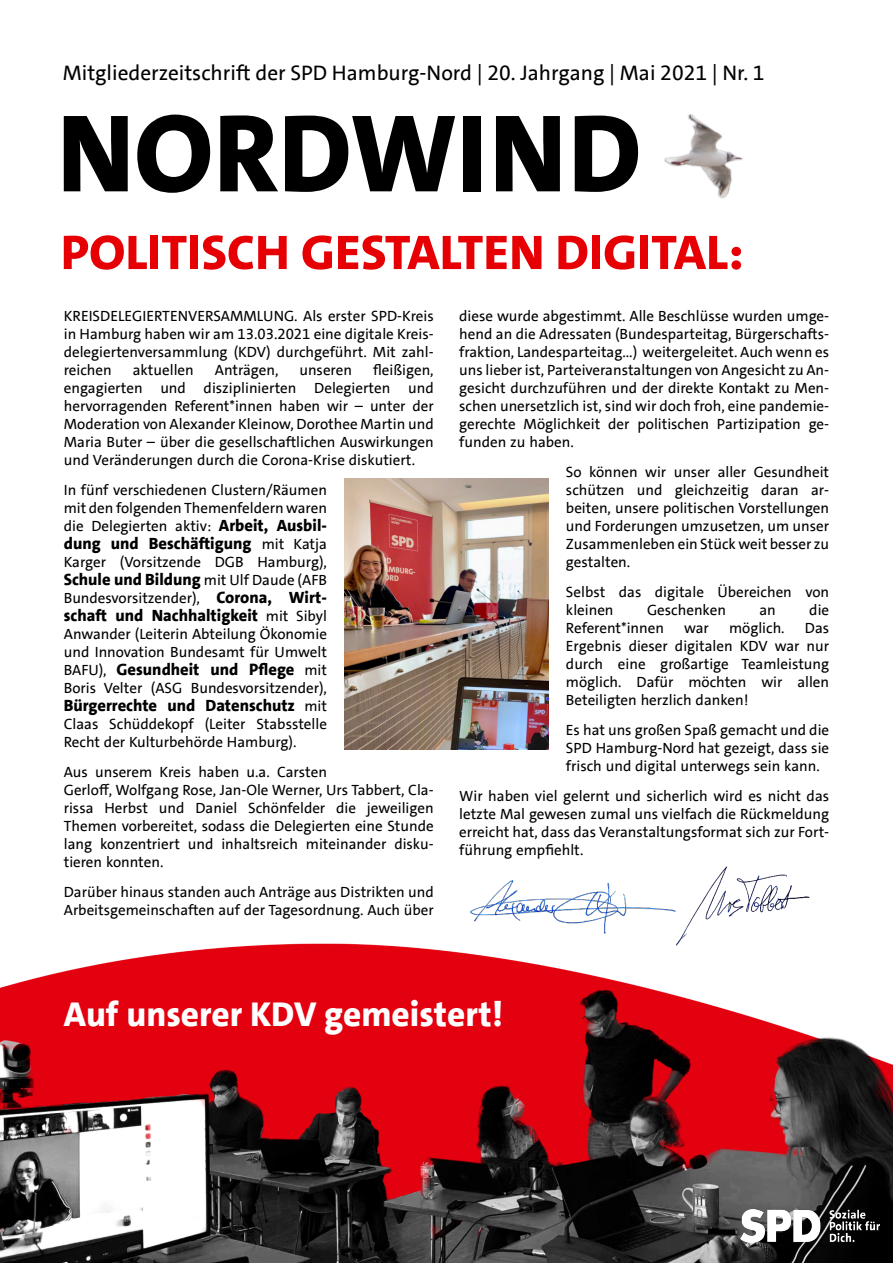
<style>
.page{position:relative;width:893px;height:1263px;background:#fff}
.page>*{position:absolute;margin:0;border:0;box-sizing:border-box;transform-origin:0 0}
.t1{font:800 111.6px "SPD The Sans Versal";color:#000}
.t2{font:800 49.05px "SPD The Sans Versal";color:#e60004;scale:1.04 1}
.t3{font:800 34.95px "SPD The Sans";color:#fff}
.t4{font:21.3px "SPD The Sans";color:#000}
.t5{font:800 16.5px "SPD The Sans";color:#000}
.t6{font:15px/18px "SPD The Sans";color:#000;text-align:justify}
.t7{font:15px "SPD The Sans Versal";color:#000}
.s1{font-family:"SPD The Sans"}
.s2{font-weight:800;font-size:16.5px}
.s3{font-weight:400;font-size:15px}
</style>
<div class="page">
<img style="left:0;top:943px;width:651px;height:46px">
<img style="left:665px;top:114px;width:77px;height:85px">
<img style="left:344px;top:478px;width:205px;height:271px">
<img style="left:470px;top:880px;width:199px;height:54px">
<img style="left:669px;top:866px;width:141px;height:80px">
<img style="left:0;top:989px;width:893px;height:274px">
<img style="left:740px;top:1210px;width:139px;height:33px">
<h3 class="t4" style="left:63px;top:64px;width:703px">Mitgliederzeitschrift der SPD Hamburg-Nord | 20. Jahrgang | Mai 2021 | Nr. 1</h3>
<h1 class="t1" style="left:57px;top:109px;width:586px">NORDWIND</h1>
<h2 class="t2" style="left:61px;top:233px;width:658px">POLITISCH GESTALTEN DIGITAL:</h2>
<p class="t7" style="left:64px;top:310px;width:371px">KREISDELEGIERTENVERSAMMLUNG. <span class="s1">Als erster SPD-Kreis</span></p>
<p class="t6" style="left:64px;top:326px;width:371px">in Hamburg haben wir am 13.03.2021 eine digitale Kreis&shy;delegiertenversammlung (KDV) durchgeführt. Mit zahl&shy;reichen</p>
<p class="t6" style="left:64px;top:362px;width:371px;text-indent:309px">fleißigen, engagierten und disziplinierten Delegierten und hervorragenden Referent*innen haben wir – unter der Moderation von Alexander Kleinow, Dorothee Martin und Maria Buter – über die gesellschaftlichen Auswirkungen und Veränderungen durch die Corona-Krise diskutiert.</p>
<p class="t6" style="left:64px;top:482px;width:265px">In fünf verschiedenen Clustern/Räumen mit den folgenden Themenfeldern waren die Delegierten aktiv: <span class="s2">Arbeit, Ausbil-</span></p>
<p class="t5" style="left:64px;top:537px;width:265px">dung und Beschäftigung <span class="s3">mit Katja</span></p>
<p class="t6" style="left:64px;top:554px;width:265px">Karger (Vorsitzende DGB Hamburg),</p>
<p class="t5" style="left:64px;top:573px;width:265px">Schule und Bildung <span class="s3">mit Ulf Daude (AFB</span></p>
<p class="t6" style="left:64px;top:590px;width:265px">Bundesvorsitzender), <span class="s2">Corona, Wirt-</span></p>
<p class="t5" style="left:64px;top:609px;width:265px">schaft und Nachhaltigkeit <span class="s3">mit Sibyl</span></p>
<p class="t6" style="left:64px;top:626px;width:265px">Anwander (Leiterin Abteilung Ökonomie und Innovation Bundesamt für Umwelt</p>
<p class="t5" style="left:64px;top:663px;width:265px"><span class="s3">BAFU),</span> Gesundheit und Pflege <span class="s3">mit</span></p>
<p class="t6" style="left:64px;top:680px;width:265px">Boris Velter (ASG Bundesvorsitzender),</p>
<p class="t5" style="left:64px;top:699px;width:265px">Bürgerrechte und Datenschutz <span class="s3">mit</span></p>
<p class="t6" style="left:64px;top:716px;width:265px">Claas Schüddekopf (Leiter Stabsstelle<br>Recht der Kulturbehörde Hamburg).</p>
<p class="t6" style="left:64px;top:764px;width:371px;text-align:left">Aus unserem Kreis haben u.a. Carsten<br>Gerloff, Wolfgang Rose, Jan-Ole Werner, Urs Tabbert, Cla&shy;rissa Herbst und Daniel Schönfelder die jeweiligen Themen vorbereitet, sodass die Delegierten eine Stunde lang konzentriert und inhaltsreich miteinander disku&shy;tieren konnten.</p>
<p class="t6" style="left:64px;top:884px;width:371px">Darüber hinaus standen auch Anträge aus Distrikten und<br>Arbeitsgemeinschaften auf der Tagesordnung. Auch über</p>
<p class="t6" style="left:133px;top:362px;width:63px">aktuellen</p>
<p class="t6" style="left:215px;top:362px;width:65px">Anträgen,</p>
<p class="t6" style="left:299px;top:362px;width:54px">unseren</p>
<p class="t6" style="left:459px;top:308px;width:371px">diese wurde abgestimmt. Alle Beschlüsse wurden umge&shy;hend an die Adressaten (Bundesparteitag, Bürgerschafts&shy;fraktion, Landesparteitag...) weitergeleitet. Auch wenn es uns lieber ist, Parteiveranstaltungen von Angesicht zu An&shy;gesicht durchzuführen und der direkte Kontakt zu Men&shy;schen unersetzlich ist, sind wir doch froh, eine pandemie&shy;gerechte Möglichkeit der politischen Partizipation ge&shy;funden zu haben.</p>
<p class="t6" style="left:566px;top:464px;width:265px">So können wir unser aller Gesundheit schützen und gleichzeitig daran ar&shy;beiten, unsere politischen Vorstellungen und Forderungen umzusetzen, um unser Zusammenleben ein Stück weit besser zu gestalten.</p>
<p class="t6" style="left:566px;top:584px;width:265px">Selbst das digitale Übereichen von kleinen</p>
<p class="t6" style="left:647px;top:602px;width:80px">Geschenken</p>
<p class="t6" style="left:759px;top:602px;width:18px">an</p>
<p class="t6" style="left:809px;top:602px;width:21px">die</p>
<p class="t6" style="left:566px;top:620px;width:100px">Referent*innen</p>
<p class="t6" style="left:684px;top:620px;width:26px">war</p>
<p class="t6" style="left:729px;top:620px;width:57px">möglich.</p>
<p class="t6" style="left:566px;top:620px;width:265px;text-indent:239px">Das Ergebnis dieser digitalen KDV war nur durch eine großartige Teamleistung möglich. Dafür möchten wir allen Beteiligten herzlich danken!</p>
<p class="t6" style="left:566px;top:722px;width:265px">Es hat uns großen Spaß gemacht und die SPD Hamburg-Nord hat gezeigt, dass sie frisch und digital unterwegs sein kann.</p>
<p class="t6" style="left:459px;top:788px;width:371px">Wir haben viel gelernt und sicherlich wird es nicht das letzte Mal gewesen zumal uns vielfach die Rückmeldung erreicht hat, dass das Veranstaltungsformat sich zur Fort&shy;führung empfiehlt.</p>
<h3 class="t3" style="left:64px;top:1000px;width:441px">Auf unserer KDV gemeistert!</h3>
</div>
